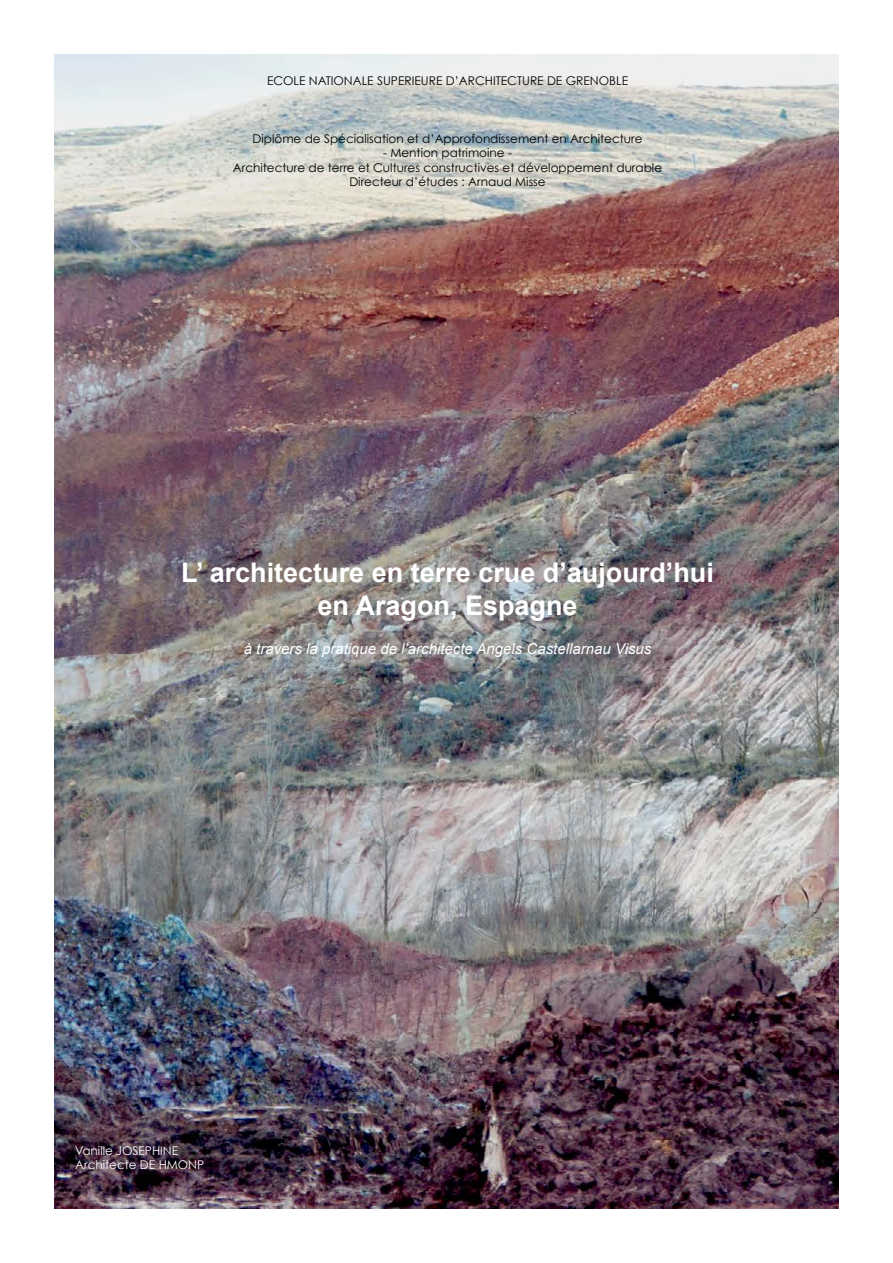
<style>
.page{position:relative;width:893px;height:1263px;background:#fff}
.page>*{position:absolute;margin:0;border:0;box-sizing:border-box;transform-origin:0 0}
.t1{font:700 27px/32.4px "Arial";color:#fff;text-align:center}
.t2{font:italic 15px "Arial";color:#fff}
.t3{font:12px/14.4px "Century Gothic";color:#000;text-align:center}
.t4{font:12px/14.4px "Century Gothic";color:#fff}
</style>
<div class="page">
<img style="left:54px;top:54px;width:785px;height:1155px">
<p class="t3" style="left:267px;top:74px;width:363px">ECOLE NATIONALE SUPERIEURE D’ARCHITECTURE DE GRENOBLE</p>
<p class="t3" style="left:253px;top:131px;width:391px">Diplôme de Spécialisation et d’Approfondissement en Architecture</p>
<p class="t3" style="left:233px;top:146px;width:431px">- Mention patrimoine -<br>Architecture de terre et Cultures constructives et développement durable<br>Directeur d’études : Arnaud Misse</p>
<h1 class="t1" style="left:181px;top:557px;width:534px">L’ architecture en terre crue d’aujourd’hui en Aragon, Espagne</h1>
<p class="t2" style="left:244px;top:639px;width:409px">à travers la pratique de l’architecte Angels Castellarnau Visus</p>
<p class="t4" style="left:75px;top:1143px;width:131px">Vanille JOSEPHINE<br>Architecte DE HMONP</p>
</div>
